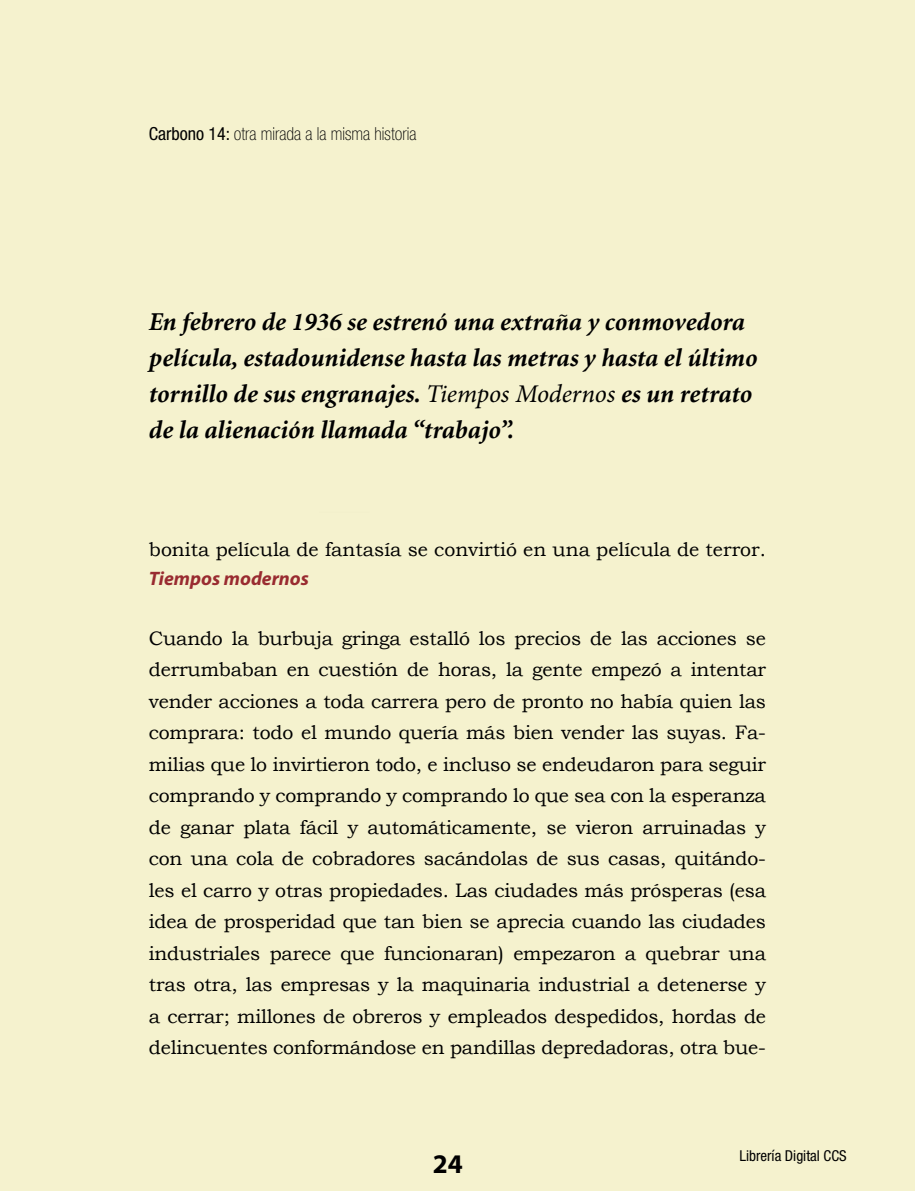
<style>
.page{position:relative;width:915px;height:1191px;background:#fff}
.page>*{position:absolute;margin:0;border:0;box-sizing:border-box;transform-origin:0 0}
.t1{font:700 27px "Myriad Hebrew";color:#000}
.t2{font:italic 700 25.5px/36px "Minion LT";color:#000}
.t3{font:19.5px/31.5px "Bookman Old Style";color:#000;text-align:justify}
.t4{font:italic 700 19.5px "Myriad Pro";color:#992b30}
.t5{font:100 condensed 18px "Helvetica Neue LT Std";color:#000}
.t6{font:condensed 15px "Helvetica Neue LT Std";color:#000}
.s1{font-weight:400}
.s2{font-family:"Minion Pro";font-weight:400}
</style>
<div class="page">
<div style="left:0;top:0;width:914px;height:1191px;background:#f5f2ce"></div>
<p class="t5" style="left:149px;top:123px;width:269px"><span class="s1">Carbono 14:</span> otra mirada a la misma historia</p>
<h2 class="t2" style="left:149px;top:304px;width:609px">En febrero de 1936 se estrenó una extraña y conmovedora película, estadounidense hasta las metras y hasta el último tornillo de sus engranajes. <span class="s2">Tiempos Modernos</span> es un retrato de la alienación llamada “trabajo”.</h2>
<p class="t3" style="left:149px;top:534px;width:618px">bonita película de fantasía se convirtió en una película de terror.</p>
<p class="t4" style="left:149px;top:565px;width:161px">Tiempos modernos</p>
<p class="t3" style="left:149px;top:622px;width:618px">Cuando la burbuja gringa estalló los precios de las acciones se derrumbaban en cuestión de horas, la gente empezó a intentar vender acciones a toda carrera pero de pronto no había quien las comprara: todo el mundo quería más bien vender las suyas. Fa&shy;milias que lo invirtieron todo, e incluso se endeudaron para seguir comprando y comprando y comprando lo que sea con la esperanza de ganar plata fácil y automáticamente, se vieron arruinadas y con una cola de cobradores sacándolas de sus casas, quitándo&shy;les el carro y otras propiedades. Las ciudades más prósperas (esa idea de prosperidad que tan bien se aprecia cuando las ciudades industriales parece que funcionaran) empezaron a quebrar una tras otra, las empresas y la maquinaria industrial a detenerse y a cerrar; millones de obreros y empleados despedidos, hordas de delincuentes conformándose en pandillas depredadoras, otra bue-</p>
<h1 class="t1" style="left:433px;top:1148px;width:31px">24</h1>
<p class="t6" style="left:739px;top:1147px;width:109px">Librería Digital CCS</p>
</div>
